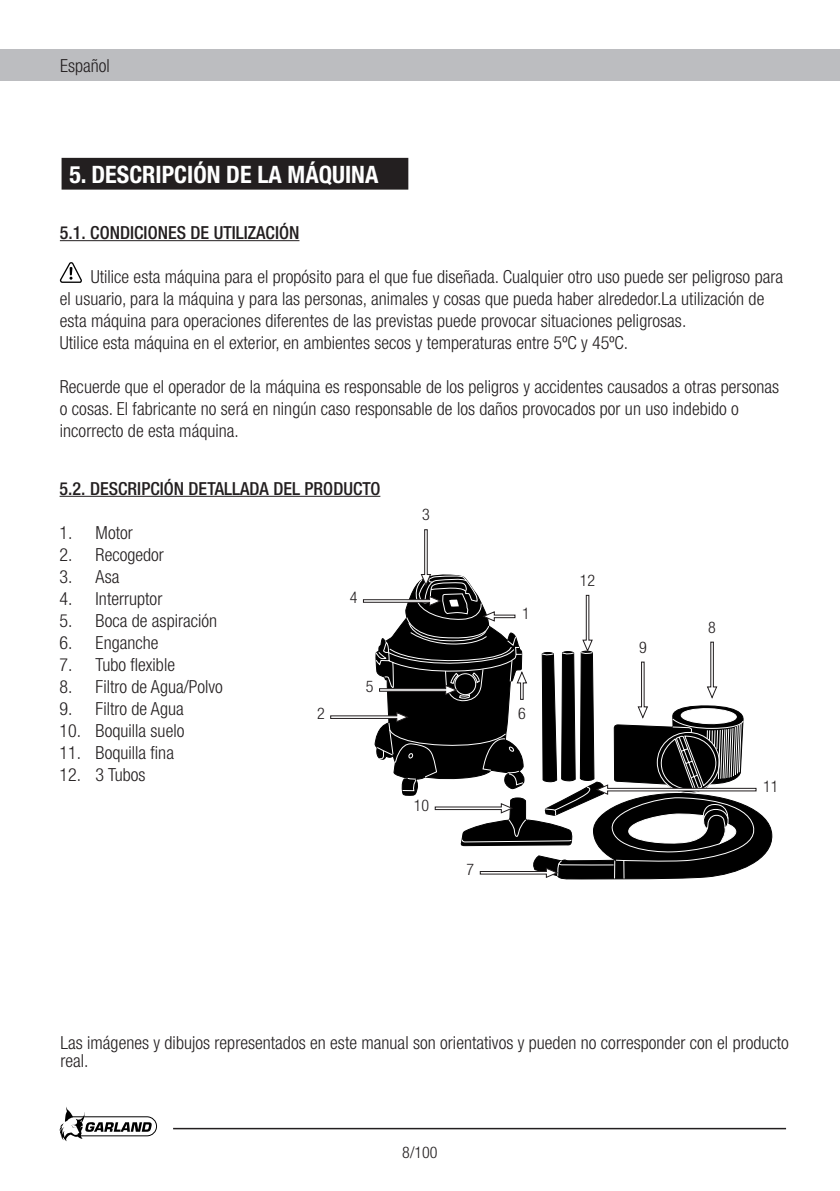
<style>
.page{position:relative;width:840px;height:1191px;background:#fff}
.page>*{position:absolute;margin:0;border:0;box-sizing:border-box;transform-origin:0 0}
.t1{font:700 condensed 24px "Helvetica Neue";color:#fff}
.t2{font:300 condensed 18px/22px "Helvetica Neue";color:#231f20}
.t3{font:500 condensed 18px "Helvetica Neue";color:#231f20}
.t4{font:300 condensed 16px "Helvetica Neue";color:#231f20}
</style>
<div class="page">
<div style="left:0;top:50px;width:839px;height:31px;background:#bcbdc0"></div>
<svg style="left:59px;top:1107px;width:98px;height:34px"></svg>
<hr style="left:173px;top:1127px;width:612px;height:2px;background:#231f20">
<hr style="left:60px;top:240px;width:239px;height:1px;background:#231f20">
<svg style="left:59px;top:262px;width:23px;height:21px"></svg>
<div style="left:62px;top:159px;width:345px;height:30px;background:#231f20"></div>
<div style="left:61px;top:158px;width:347px;height:32px;border:2px solid #231f20"></div>
<hr style="left:60px;top:496px;width:320px;height:1px;background:#231f20">
<svg style="left:330px;top:495px;width:443px;height:385px"></svg>
<p class="t2" style="left:60px;top:55px;width:51px">Español</p>
<h1 class="t1" style="left:69px;top:160px;width:310px">5. DESCRIPCIÓN DE LA MÁQUINA</h1>
<p class="t3" style="left:60px;top:222px;width:241px">5.1. CONDICIONES DE UTILIZACIÓN</p>
<p class="t2" style="left:60px;top:265px;width:724px;text-indent:31px">Utilice esta máquina para el propósito para el que fue diseñada. Cualquier otro uso puede ser peligroso para el usuario, para la máquina y para las personas, animales y cosas que pueda haber alrededor.La utilización de esta máquina para operaciones diferentes de las previstas puede provocar situaciones peligrosas.<br>Utilice esta máquina en el exterior, en ambientes secos y temperaturas entre 5ºC y 45ºC.</p>
<p class="t2" style="left:60px;top:375px;width:720px">Recuerde que el operador de la máquina es responsable de los peligros y accidentes causados a otras personas o cosas. El fabricante no será en ningún caso responsable de los daños provocados por un uso indebido o incorrecto de esta máquina.</p>
<p class="t3" style="left:60px;top:477px;width:322px">5.2. DESCRIPCIÓN DETALLADA DEL PRODUCTO</p>
<p class="t2" style="left:60px;top:521px;width:75px">1. Motor</p>
<p class="t2" style="left:60px;top:543px;width:106px">2. Recogedor</p>
<p class="t2" style="left:60px;top:565px;width:61px">3. Asa</p>
<p class="t2" style="left:60px;top:587px;width:104px">4. Interruptor</p>
<p class="t2" style="left:60px;top:609px;width:159px">5. Boca de aspiración</p>
<p class="t2" style="left:60px;top:631px;width:100px">6. Enganche</p>
<p class="t2" style="left:60px;top:653px;width:117px">7. Tubo flexible</p>
<p class="t2" style="left:60px;top:675px;width:165px">8. Filtro de Agua/Polvo</p>
<p class="t2" style="left:60px;top:697px;width:126px">9. Filtro de Agua</p>
<p class="t2" style="left:60px;top:719px;width:126px">10. Boquilla suelo</p>
<p class="t2" style="left:60px;top:741px;width:116px">11. Boquilla fina</p>
<p class="t2" style="left:60px;top:763px;width:87px">12. 3 Tubos</p>
<p class="t4" style="left:349px;top:588px;width:9px">4</p>
<p class="t4" style="left:366px;top:677px;width:9px">5</p>
<p class="t4" style="left:317px;top:704px;width:9px">2</p>
<p class="t4" style="left:422px;top:505px;width:9px">3</p>
<p class="t4" style="left:413px;top:795px;width:17px">10</p>
<p class="t4" style="left:466px;top:860px;width:9px">7</p>
<p class="t4" style="left:521px;top:604px;width:9px">1</p>
<p class="t4" style="left:518px;top:704px;width:9px">6</p>
<p class="t4" style="left:579px;top:571px;width:17px">12</p>
<p class="t4" style="left:638px;top:638px;width:9px">9</p>
<p class="t4" style="left:708px;top:618px;width:9px">8</p>
<p class="t4" style="left:762px;top:777px;width:17px">11</p>
<p class="t2" style="left:60px;top:1033px;width:729px;line-height:18px">Las imágenes y dibujos representados en este manual son orientativos y pueden no corresponder con el producto real.</p>
<p class="t4" style="left:402px;top:1143px;width:37px">8/100</p>
</div>
